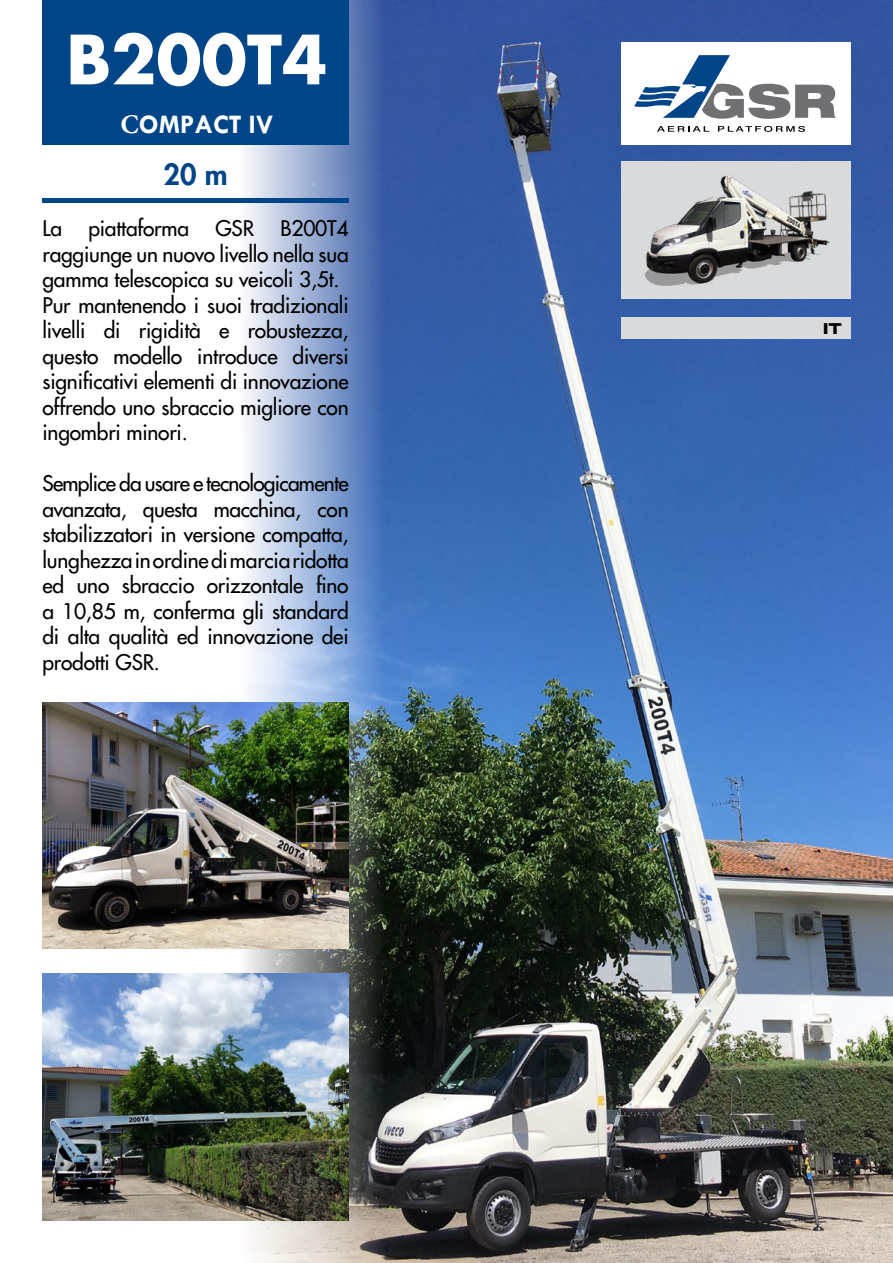
<style>
.page{position:relative;width:893px;height:1263px;background:#fff}
.page>*{position:absolute;margin:0;border:0;box-sizing:border-box;transform-origin:0 0}
.t1{font:700 66px "Futura Std";color:#fff}
.t2{font:800 28.5px "Futura Std";color:#004588}
.t3{font:700 27px "Tw Cen";color:#fff}
.t4{font:500 21px/25.5px "Futura Std";letter-spacing:-.01em;color:#000}
.t5{font:15px "Eurostile LT Std Bold Ex 2";color:#000}
.s1{font-family:"Minion Pro"}
</style>
<div class="page">
<img style="left:238px;top:1px;width:655px;height:1262px">
<div style="left:621px;top:162px;width:229px;height:137px;background:#d9dadb"></div>
<img style="left:645px;top:175px;width:185px;height:111px">
<img style="left:43px;top:702px;width:306px;height:247px">
<img style="left:43px;top:974px;width:306px;height:246px">
<div style="left:621px;top:43px;width:229px;height:102px;background:#fff"></div>
<svg style="left:634px;top:55px;width:202px;height:64px"></svg>
<svg style="left:657px;top:126px;width:52px;height:6px"></svg>
<svg style="left:718px;top:126px;width:87px;height:6px"></svg>
<div style="left:621px;top:317px;width:229px;height:22px;background:#d9dadb"></div>
<div style="left:43px;top:0;width:306px;height:145px;background:#004588"></div>
<hr style="left:43px;top:198px;width:306px;height:4px;background:#004588">
<h1 class="t1" style="left:66px;top:16px;width:262px">B200T4</h1>
<p class="t3" style="left:121px;top:108px;width:154px"><span class="s1">C</span>OMPACT IV</p>
<h2 class="t2" style="left:164px;top:157px;width:66px">20 m</h2>
<p class="t4" style="left:43px;top:216px;width:21px">La</p>
<p class="t4" style="left:88px;top:216px;width:102px">piattaforma</p>
<p class="t4" style="left:215px;top:216px;width:40px">GSR</p>
<p class="t4" style="left:43px;top:216px;width:308px;text-indent:238px">B200T4 raggiunge un nuovo livello nella sua gamma telescopica su veicoli 3,5t.<br>Pur mantenendo i suoi tradizionali livelli di rigidità e robustezza, questo modello introduce diversi significativi elementi di innovazione offrendo uno sbraccio migliore con ingombri minori.</p>
<p class="t4" style="left:43px;top:471px;width:308px;text-align:justify">Semplice da usare e tecnologicamente avanzata, questa macchina, con stabilizzatori in versione compatta, lunghezza in ordine di marcia ridotta ed uno sbraccio orizzontale fino a 10,85 m, conferma gli standard di alta qualità ed innovazione dei prodotti GSR.</p>
<p class="t5" style="left:823px;top:318px;width:21px">IT</p>
</div>
